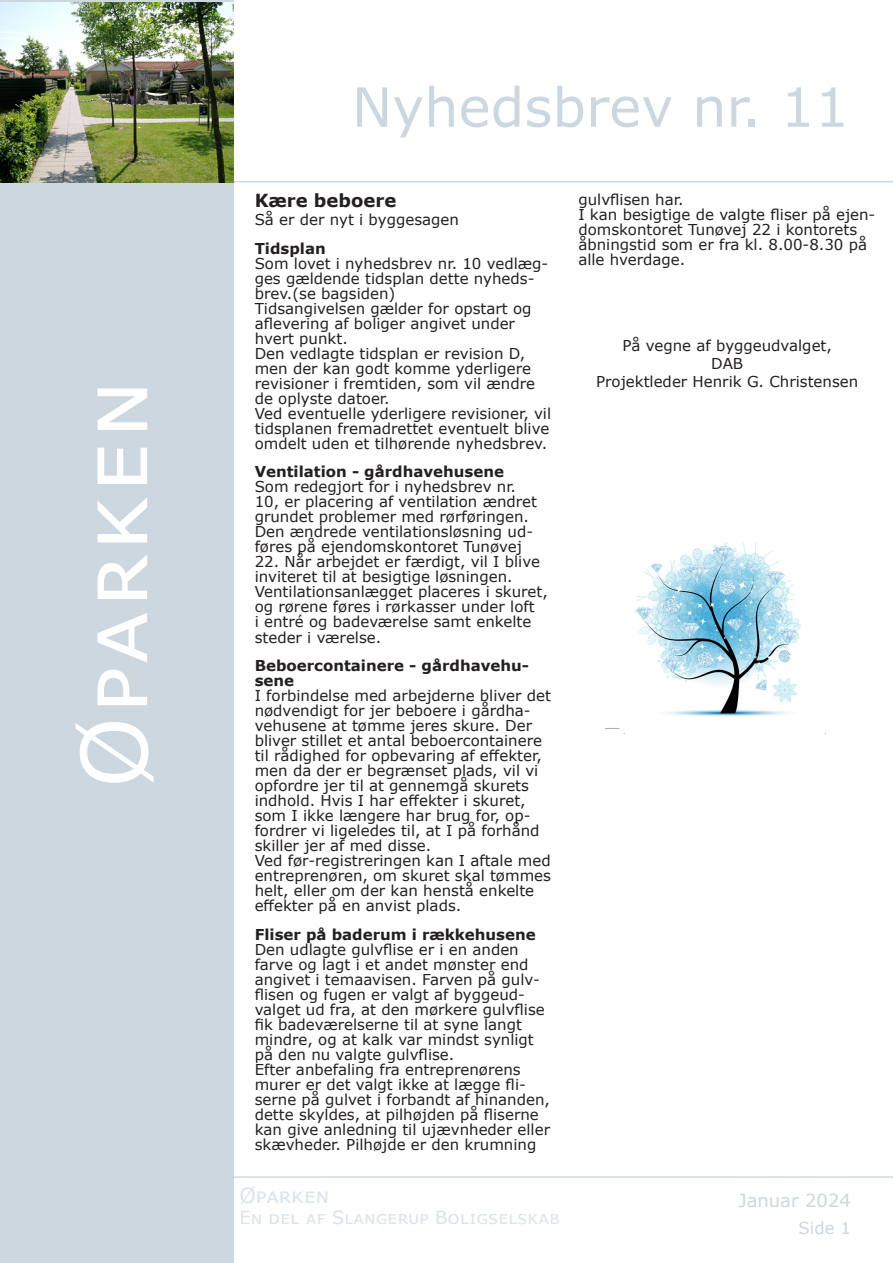
<style>
.page{position:relative;width:893px;height:1263px;background:#fff}
.page>*{position:absolute;margin:0;border:0;box-sizing:border-box;transform-origin:0 0}
.t1{font:90.9px "Verdana";letter-spacing:.04em;color:#fff}
.t2{font:54px "Verdana";color:#cdd7e0}
.t3{font:21px "Verdana";color:#dbe4ea}
.t4{font:18px "Verdana";color:#dbe4ea}
.t5{font:700 18px "Verdana";color:#231f20}
.t6{font:18px "Verdana";color:#cdd7e0}
.t7{font:16.5px "Verdana";color:#cdd7e0}
.tekst{font:15px/15px "Verdana";color:#231f20}
.t8{font:700 15px/15px "Verdana";color:#231f20}
</style>
<div class="page">
<div style="left:0;top:0;width:234px;height:1263px;background:#cdd7e0"></div>
<hr style="left:233px;top:182px;width:660px;height:1px;background:#bbc3dd">
<hr style="left:233px;top:1177px;width:660px;height:1px;background:#bbc3dd">
<img style="left:0;top:3px;width:234px;height:179px">
<img style="left:605px;top:542px;width:221px;height:192px">
<h1 class="t1" style="left:52px;top:788px;width:409px;rotate:-90deg">Øparken</h1>
<h2 class="t2" style="left:352px;top:70px;width:499px">Nyhedsbrev nr. 11</h2>
<p class="t5" style="left:255px;top:188px;width:143px">Kære beboere</p>
<p class="tekst" style="left:255px;top:212px;width:206px">Så er der nyt i byggesagen</p>
<p class="t8" style="left:255px;top:241px;width:73px">Tidsplan</p>
<p class="tekst" style="left:255px;top:256px;width:295px">Som lovet i nyhedsbrev nr. 10 vedlæg&shy;ges gældende tidsplan dette nyheds&shy;brev.(se bagsiden)</p>
<p class="tekst" style="left:255px;top:301px;width:278px">Tidsangivelsen gælder for opstart og aflevering af boliger angivet under hvert punkt.</p>
<p class="tekst" style="left:255px;top:346px;width:282px">Den vedlagte tidsplan er revision D, men der kan godt komme yderligere revisioner i fremtiden, som vil ændre de oplyste datoer.</p>
<p class="tekst" style="left:255px;top:406px;width:298px;text-align:justify">Ved eventuelle yderligere revisioner, vil tidsplanen fremadrettet eventuelt blive omdelt uden et tilhørende nyhedsbrev.</p>
<p class="t8" style="left:255px;top:464px;width:251px">Ventilation - gårdhavehusene</p>
<p class="tekst" style="left:255px;top:479px;width:284px">Som redegjort for i nyhedsbrev nr.<br>10, er placering af ventilation ændret grundet problemer med rørføringen.</p>
<p class="tekst" style="left:255px;top:524px;width:280px">Den ændrede ventilationsløsning ud&shy;føres på ejendomskontoret Tunøvej</p>
<p class="tekst" style="left:255px;top:554px;width:287px">22. Når arbejdet er færdigt, vil I blive inviteret til at besigtige løsningen.</p>
<p class="tekst" style="left:255px;top:584px;width:295px">Ventilationsanlægget placeres i skuret, og rørene føres i rørkasser under loft<br>i entré og badeværelse samt enkelte steder i værelse.</p>
<p class="t8" style="left:255px;top:658px;width:276px">Beboercontainere - gårdhavehu&shy;sene</p>
<p class="tekst" style="left:255px;top:688px;width:298px">I forbindelse med arbejderne bliver det nødvendigt for jer beboere i gårdha&shy;vehusene at tømme jeres skure. Der bliver stillet et antal beboercontainere til rådighed for opbevaring af effekter, men da der er begrænset plads, vil vi opfordre jer til at gennemgå skurets indhold. Hvis I har effekter i skuret, som I ikke længere har brug for, op&shy;fordrer vi ligeledes til, at I på forhånd skiller jer af med disse.</p>
<p class="tekst" style="left:255px;top:853px;width:298px">Ved før-registreringen kan I aftale med entreprenøren, om skuret skal tømmes helt, eller om der kan henstå enkelte effekter på en anvist plads.</p>
<p class="t8" style="left:255px;top:926px;width:283px">Fliser på baderum i rækkehusene</p>
<p class="tekst" style="left:255px;top:941px;width:292px">Den udlagte gulvflise er i en anden farve og lagt i et andet mønster end angivet i temaavisen. Farven på gulv&shy;flisen og fugen er valgt af byggeud&shy;valget ud fra, at den mørkere gulvflise fik badeværelserne til at syne langt mindre, og at kalk var mindst synligt på den nu valgte gulvflise.</p>
<p class="tekst" style="left:255px;top:1061px;width:297px">Efter anbefaling fra entreprenørens murer er det valgt ikke at lægge fli&shy;serne på gulvet i forbandt af hinanden, dette skyldes, at pilhøjden på fliserne kan give anledning til ujævnheder eller skævheder. Pilhøjde er den krumning</p>
<p class="tekst" style="left:578px;top:192px;width:107px">gulvflisen har.</p>
<p class="tekst" style="left:578px;top:207px;width:299px">I kan besigtige de valgte fliser på ejen&shy;domskontoret Tunøvej 22 i kontorets åbningstid som er fra kl. 8.00-8.30 på alle hverdage.</p>
<p class="tekst" style="left:622px;top:338px;width:211px">På vegne af byggeudvalget,</p>
<p class="tekst" style="left:711px;top:356px;width:34px">DAB</p>
<p class="tekst" style="left:596px;top:374px;width:264px">Projektleder Henrik G. Christensen</p>
<h3 class="t3" style="left:239px;top:1181px;width:92px">Øparken</h3>
<p class="t6" style="left:738px;top:1188px;width:114px">Januar 2024</p>
<p class="t4" style="left:239px;top:1205px;width:322px">En del af Slangerup Boligselskab</p>
<p class="t7" style="left:799px;top:1217px;width:54px">Side 1</p>
</div>
